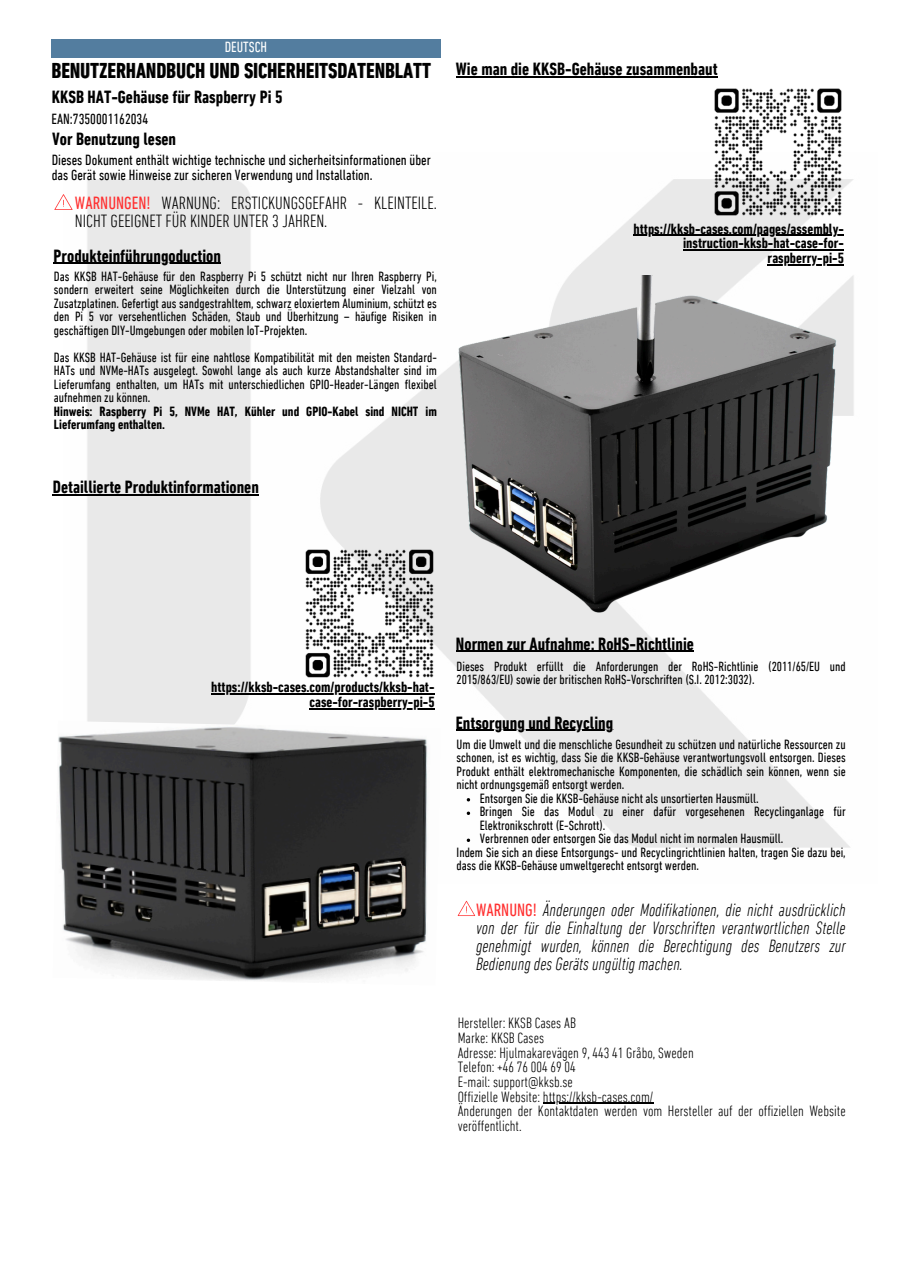
<style>
.page{position:relative;width:897px;height:1264px;background:#fff}
.page>*{position:absolute;margin:0;border:0;box-sizing:border-box;transform-origin:0 0}
.t1{font:700 condensed 21.9px "DIN Next LT Pro";color:#000}
.t2{font:italic 300 condensed 18px/18px "DIN Next LT Pro";color:#000;text-align:justify}
.t3{font:700 condensed 18px "DIN Next LT Pro";color:#000}
.t4{font:300 condensed 18px/18px "DIN Next LT Pro";color:#000}
.t5{font:300 condensed 15.15px "DIN Next LT Pro";color:#000}
.t6{font:700 condensed 15px/14.7px "DIN Next LT Pro";color:#000;text-align:right}
.t7{font:condensed 15px/14.7px "DIN Next LT Pro";color:#000}
.t8{font:condensed 15px "DIN Next LT Pro";color:#fff}
.t9{font:condensed 13.65px/13.5px "DIN Next LT Pro";color:#000;text-align:justify}
.t10{font:700 condensed 13.65px/13.5px "DIN Next LT Pro";color:#000}
.t11{font:condensed 13.5px/13.5px "DIN Next LT Pro";color:#000}
.s1{font-weight:400;color:#ff3131}
.s2{font-weight:400;font-style:normal;color:#ff3131}
</style>
<div class="page">
<img style="left:63px;top:179px;width:791px;height:669px">
<img style="left:303px;top:546px;width:131px;height:132px">
<img style="left:58px;top:721px;width:382px;height:260px">
<img style="left:456px;top:275px;width:388px;height:345px">
<hr style="left:211px;top:693px;width:223px;height:1px;background:#000">
<hr style="left:309px;top:708px;width:125px;height:1px;background:#000">
<img style="left:712px;top:88px;width:132px;height:129px">
<hr style="left:633px;top:235px;width:211px;height:1px;background:#000">
<hr style="left:683px;top:249px;width:161px;height:1px;background:#000">
<hr style="left:767px;top:264px;width:77px;height:1px;background:#000">
<div style="left:52px;top:39px;width:389px;height:18px;background:#537d9f"></div>
<svg style="left:54px;top:194px;width:18px;height:16px"></svg>
<hr style="left:54px;top:263px;width:167px;height:1px;background:#000">
<hr style="left:53px;top:494px;width:206px;height:1px;background:#000">
<hr style="left:456px;top:76px;width:261px;height:1px;background:#000">
<svg style="left:458px;top:900px;width:17px;height:16px"></svg>
<hr style="left:456px;top:730px;width:157px;height:1px;background:#000">
<svg style="left:467px;top:811px;width:3px;height:4px"></svg>
<svg style="left:467px;top:838px;width:3px;height:4px"></svg>
<hr style="left:543px;top:1102px;width:110px;height:1px;background:#000">
<hr style="left:456px;top:651px;width:238px;height:1px;background:#000">
<p class="t8" style="left:225px;top:41px;width:44px">DEUTSCH</p>
<h6 class="t1" style="left:52px;top:61px;width:381px">BENUTZERHANDBUCH UND SICHERHEITSDATENBLATT</h6>
<h5 class="t3" style="left:52px;top:89px;width:232px">KKSB HAT-Gehäuse für Raspberry Pi 5</h5>
<h3 class="t7" style="left:52px;top:113px;width:98px">EAN:7350001162034</h3>
<p class="t3" style="left:52px;top:132px;width:126px">Vor Benutzung lesen</p>
<p class="t7" style="left:52px;top:154px;width:381px">Dieses Dokument enthält wichtige technische und sicherheitsinformationen über das Gerät sowie Hinweise zur sicheren Verwendung und Installation.</p>
<p class="t4" style="left:75px;top:196px;width:363px"><span class="s1">WARNUNGEN!</span> WARNUNG: ERSTICKUNGSGEFAHR - KLEINTEILE.<br>NICHT GEEIGNET FÜR KINDER UNTER 3 JAHREN.</p>
<h2 class="t3" style="left:54px;top:248px;width:169px">Produkteinführungoduction</h2>
<h3 class="t9" style="left:54px;top:270px;width:384px">Das KKSB HAT-Gehäuse für den Raspberry Pi 5 schützt nicht nur Ihren Raspberry Pi, sondern erweitert seine Möglichkeiten durch die Unterstützung einer Vielzahl von Zusatzplatinen. Gefertigt aus sandgestrahltem, schwarz eloxiertem Aluminium, schützt es den Pi 5 vor versehentlichen Schäden, Staub und Überhitzung – häufige Risiken in geschäftigen DIY-Umgebungen oder mobilen IoT-Projekten.</h3>
<p class="t9" style="left:54px;top:351px;width:384px">Das KKSB HAT-Gehäuse ist für eine nahtlose Kompatibilität mit den meisten Standard-HATs und NVMe-HATs ausgelegt. Sowohl lange als auch kurze Abstandshalter sind im Lieferumfang enthalten, um HATs mit unterschiedlichen GPIO-Header-Längen flexibel aufnehmen zu können.</p>
<h3 class="t10" style="left:54px;top:405px;width:384px">Hinweis: Raspberry Pi 5, NVMe HAT, Kühler und GPIO-Kabel sind NICHT im<br>Lieferumfang enthalten.</h3>
<h3 class="t3" style="left:53px;top:479px;width:208px">Detaillierte Produktinformationen</h3>
<p class="t3" style="left:456px;top:61px;width:263px">Wie man die KKSB-Gehäuse zusammenbaut</p>
<p class="t6" style="left:633px;top:222px;width:212px">https://kksb-cases.com/pages/assembly&shy;instruction-kksb-hat-case-for-</p>
<h6 class="t6" style="left:767px;top:252px;width:78px">raspberry-pi-5</h6>
<p class="t6" style="left:211px;top:681px;width:225px">https://kksb-cases.com/products/kksb-hat-</p>
<h1 class="t6" style="left:309px;top:696px;width:126px">case-for-raspberry-pi-5</h1>
<p class="t3" style="left:456px;top:636px;width:239px">Normen zur Aufnahme: RoHS-Richtlinie</p>
<p class="t11" style="left:456px;top:660px;width:390px">Dieses Produkt erfüllt die Anforderungen der RoHS-Richtlinie (2011/65/EU und<br>2015/863/EU) sowie der britischen RoHS-Vorschriften (S.I. 2012:3032).</p>
<p class="t3" style="left:456px;top:715px;width:159px">Entsorgung und Recycling</p>
<h3 class="t9" style="left:456px;top:738px;width:390px">Um die Umwelt und die menschliche Gesundheit zu schützen und natürliche Ressourcen zu schonen, ist es wichtig, dass Sie die KKSB-Gehäuse verantwortungsvoll entsorgen. Dieses Produkt enthält elektromechanische Komponenten, die schädlich sein können, wenn sie nicht ordnungsgemäß entsorgt werden.</h3>
<h3 class="t9" style="left:480px;top:792px;width:280px">Entsorgen Sie die KKSB-Gehäuse nicht als unsortierten Hausmüll.</h3>
<p class="t9" style="left:480px;top:806px;width:367px">Bringen Sie das Modul zu einer dafür vorgesehenen Recyclinganlage für<br>Elektronikschrott (E-Schrott).</p>
<h3 class="t9" style="left:480px;top:833px;width:305px">Verbrennen oder entsorgen Sie das Modul nicht im normalen Hausmüll.</h3>
<p class="t9" style="left:456px;top:846px;width:390px">Indem Sie sich an diese Entsorgungs- und Recyclingrichtlinien halten, tragen Sie dazu bei, dass die KKSB-Gehäuse umweltgerecht entsorgt werden.</p>
<p class="t2" style="left:476px;top:902px;width:371px"><span class="s2">WARNUNG!</span> Änderungen oder Modifikationen, die nicht ausdrücklich von der für die Einhaltung der Vorschriften verantwortlichen Stelle genehmigt wurden, können die Berechtigung des Benutzers zur Bedienung des Geräts ungültig machen.</p>
<p class="t5" style="left:458px;top:1017px;width:120px">Hersteller: KKSB Cases AB</p>
<p class="t5" style="left:458px;top:1031px;width:88px">Marke: KKSB Cases</p>
<p class="t5" style="left:458px;top:1046px;width:237px">Adresse: Hjulmakarevägen 9, 443 41 Gråbo, Sweden</p>
<p class="t5" style="left:458px;top:1060px;width:120px">Telefon: +46 76 004 69 04</p>
<p class="t5" style="left:458px;top:1075px;width:117px">E-mail: support@kksb.se</p>
<h4 class="t5" style="left:458px;top:1090px;width:197px">Offizielle Website: https://kksb-cases.com/</h4>
<p class="t5" style="left:458px;top:1104px;width:389px">Änderungen der Kontaktdaten werden vom Hersteller auf der offiziellen Website</p>
<p class="t5" style="left:458px;top:1119px;width:65px">veröffentlicht.</p>
</div>
